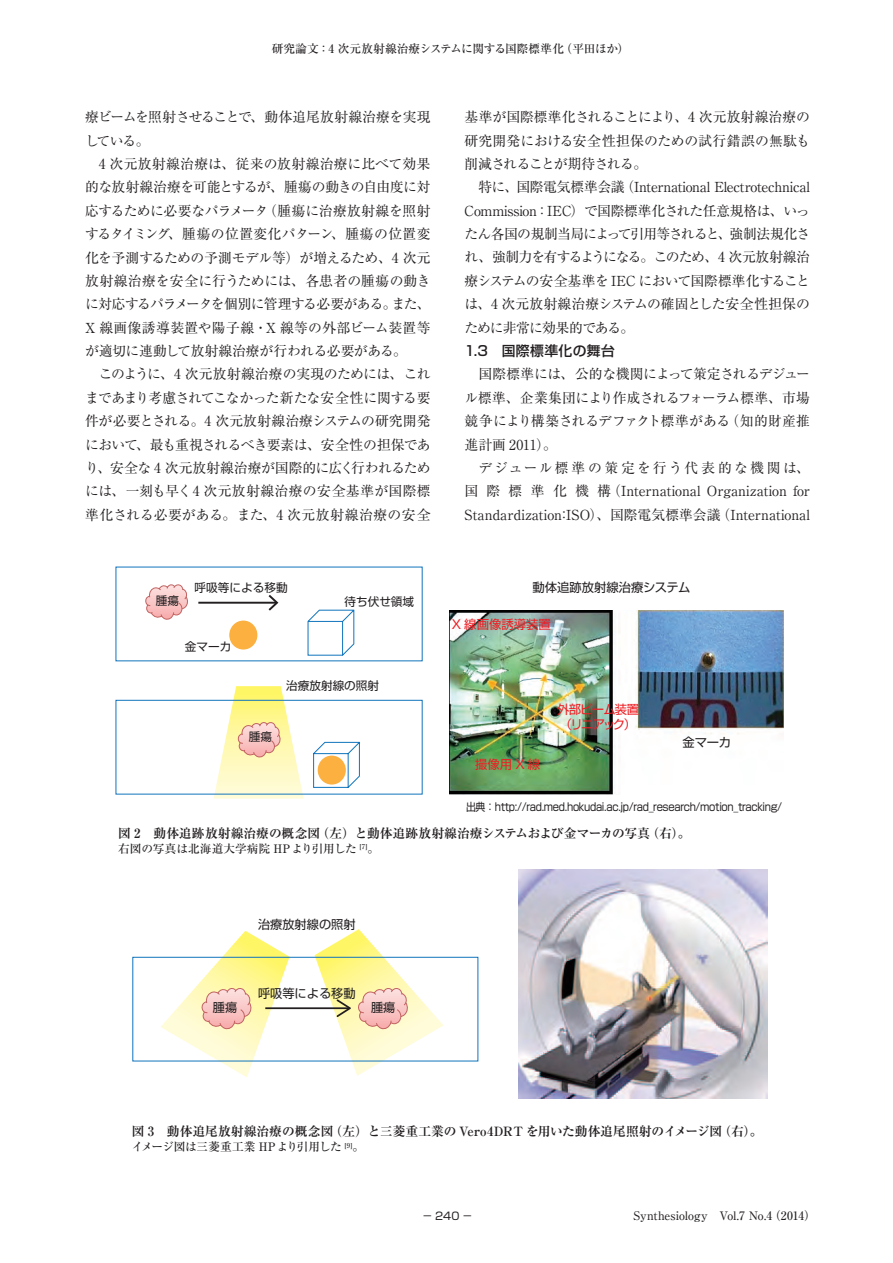
<style>
.page{position:relative;width:893px;height:1263px;background:#fff}
.page>*{position:absolute;margin:0;border:0;box-sizing:border-box;transform-origin:0 0}
.t1{font:13.8px/23.4px "Ryumin Pro";letter-spacing:-.005em;color:#231f20;text-align:justify}
.t2{font:13.8px/23.4px "Ryumin Pro";letter-spacing:-.04em;color:#231f20}
.t3{font:500 13.8px "Shin Go Pro";letter-spacing:.025em;color:#231f20}
.t4{font:700 12.75px "Ryumin Pro";color:#231f20}
.t5{font:12.3px "Shin Go Pro";color:#231f20}
.t6{font:12.3px/15.1px "Shin Go Pro";letter-spacing:-.07em;color:#ee1d23}
.t7{font:12.3px "Shin Go Pro";color:#ee1d23}
.t8{font:12.3px "Shin Go Pro";letter-spacing:-.04em;color:#ee1d23}
.t9{font:12.15px "Shin Go Pro";color:#231f20}
.t10{font:500 11.7px "Ryumin Pro";letter-spacing:-.01em;color:#231f20}
.t11{font:11.7px "Shin Go Pro";color:#231f20}
.t12{font:10.95px "Shin Go Pro";letter-spacing:-.03em;color:#231f20;scale:.9 1}
.t13{font:10.65px "Shin Go Pro";color:#231f20}
</style>
<div class="page">
<img style="left:518px;top:870px;width:250px;height:229px">
<svg style="left:161px;top:931px;width:129px;height:146px"></svg>
<hr style="left:265px;top:1007px;width:84px;height:2px;background:#231f20">
<svg style="left:315px;top:929px;width:129px;height:147px"></svg>
<img style="left:449px;top:610px;width:334px;height:184px">
<div style="left:229px;top:621px;width:28px;height:28px;background:#fbb03f;border-radius:50%"></div>
<svg style="left:307px;top:609px;width:48px;height:47px"></svg>
<hr style="left:198px;top:602px;width:78px;height:2px;background:#231f20">
<svg style="left:269px;top:595px;width:9px;height:16px"></svg>
<svg style="left:313px;top:741px;width:47px;height:47px"></svg>
<div style="left:318px;top:755px;width:28px;height:29px;background:#fbb03f;border-radius:50%"></div>
<svg style="left:214px;top:686px;width:90px;height:113px"></svg>
<svg style="left:145px;top:584px;width:43px;height:36px"></svg>
<div style="left:115px;top:700px;width:308px;height:94px;border:1px solid #1074bc"></div>
<p class="t10" style="left:272px;top:39px;width:359px">研究論文：4 次元放射線治療システムに関する国際標準化（平田ほか）</p>
<p class="t2" style="left:85px;top:104px;width:347px">療ビームを照射させることで、動体追尾放射線治療を実現している。</p>
<p class="t1" style="left:85px;top:151px;width:347px;text-indent:14px">4 次元放射線治療は、従来の放射線治療に比べて効果的な放射線治療を可能とするが、腫瘍の動きの自由度に対応するために必要なパラメータ（腫瘍に治療放射線を照射するタイミング、腫瘍の位置変化パターン、腫瘍の位置変化を予測するための予測モデル等）が増えるため、4 次元放射線治療を安全に行うためには、各患者の腫瘍の動きに対応するパラメータを個別に管理する必要がある。また、X 線画像誘導装置や陽子線・X 線等の外部ビーム装置等が適切に連動して放射線治療が行われる必要がある。</p>
<p class="t1" style="left:85px;top:362px;width:347px;text-indent:14px">このように、4 次元放射線治療の実現のためには、これまであまり考慮されてこなかった新たな安全性に関する要件が必要とされる。4 次元放射線治療システムの研究開発において、最も重視されるべき要素は、安全性の担保であり、安全な 4 次元放射線治療が国際的に広く行われるためには、一刻も早く4 次元放射線治療の安全基準が国際標準化される必要がある。また、4 次元放射線治療の安全</p>
<p class="t1" style="left:465px;top:104px;width:347px">基準が国際標準化されることにより、4 次元放射線治療の研究開発における安全性担保のための試行錯誤の無駄も削減されることが期待される。</p>
<p class="t1" style="left:465px;top:174px;width:347px;text-indent:14px">特に、国際電気標準会議（International Electrotechnical Commission：IEC）で国際標準化された任意規格は、いったん各国の規制当局によって引用等されると、強制法規化され、強制力を有するようになる。このため、4 次元放射線治療システムの安全基準を IEC において国際標準化することは、4 次元放射線治療システムの確固とした安全性担保のために非常に効果的である。</p>
<p class="t3" style="left:465px;top:339px;width:152px">1.3　国際標準化の舞台</p>
<p class="t1" style="left:465px;top:362px;width:347px;text-indent:14px">国際標準には、公的な機関によって策定されるデジュール標準、企業集団により作成されるフォーラム標準、市場競争により構築されるデファクト標準がある（知的財産推進計画 2011）。</p>
<p class="t1" style="left:465px;top:455px;width:347px;text-indent:14px">デジュール標準の策定を行う代表的な機関は、国際標準 化 機 構（International Organization for Standardization：ISO）、国際電気標準会議（International</p>
<p class="t11" style="left:156px;top:591px;width:25px">腫瘍</p>
<p class="t11" style="left:195px;top:578px;width:95px">呼吸等による移動</p>
<p class="t11" style="left:185px;top:637px;width:48px">金マーカ</p>
<p class="t11" style="left:344px;top:592px;width:71px">待ち伏せ領域</p>
<p class="t11" style="left:286px;top:676px;width:95px">治療放射線の照射</p>
<p class="t11" style="left:249px;top:727px;width:25px">腫瘍</p>
<p class="t5" style="left:532px;top:577px;width:159px">動体追跡放射線治療システム</p>
<p class="t7" style="left:452px;top:614px;width:100px">X 線画像誘導装置</p>
<p class="t8" style="left:475px;top:754px;width:66px">撮像用 X 線</p>
<p class="t6" style="left:557px;top:700px;width:83px">外部ビーム装置（リニアック）</p>
<p class="t5" style="left:682px;top:733px;width:50px">金マーカ</p>
<p class="t12" style="left:466px;top:798px;width:353px">出典：http://rad.med.hokudai.ac.jp/rad_research/motion_tracking/</p>
<p class="t4" style="left:118px;top:823px;width:574px">図 2　動体追跡放射線治療の概念図（左）と動体追跡放射線治療システムおよび金マーカの写真（右）。</p>
<p class="t10" style="left:118px;top:839px;width:262px">右図の写真は北海道大学病院 HPより引用した <sup>[7]</sup>。</p>
<p class="t9" style="left:258px;top:915px;width:99px">治療放射線の照射</p>
<p class="t9" style="left:258px;top:983px;width:99px">呼吸等による移動</p>
<p class="t9" style="left:213px;top:997px;width:26px">腫瘍</p>
<p class="t9" style="left:371px;top:997px;width:26px">腫瘍</p>
<p class="t4" style="left:132px;top:1121px;width:632px">図 3　動体追尾放射線治療の概念図（左）と三菱重工業の Vero4DRT を用いた動体追尾照射のイメージ図（右）。</p>
<p class="t10" style="left:132px;top:1137px;width:234px">イメージ図は三菱重工業 HPより引用した <sup>[9]</sup>。</p>
<p class="t13" style="left:422px;top:1207px;width:52px">−240 −</p>
<p class="t10" style="left:634px;top:1206px;width:184px">Synthesiology　Vol.7 No.4（2014）</p>
</div>
